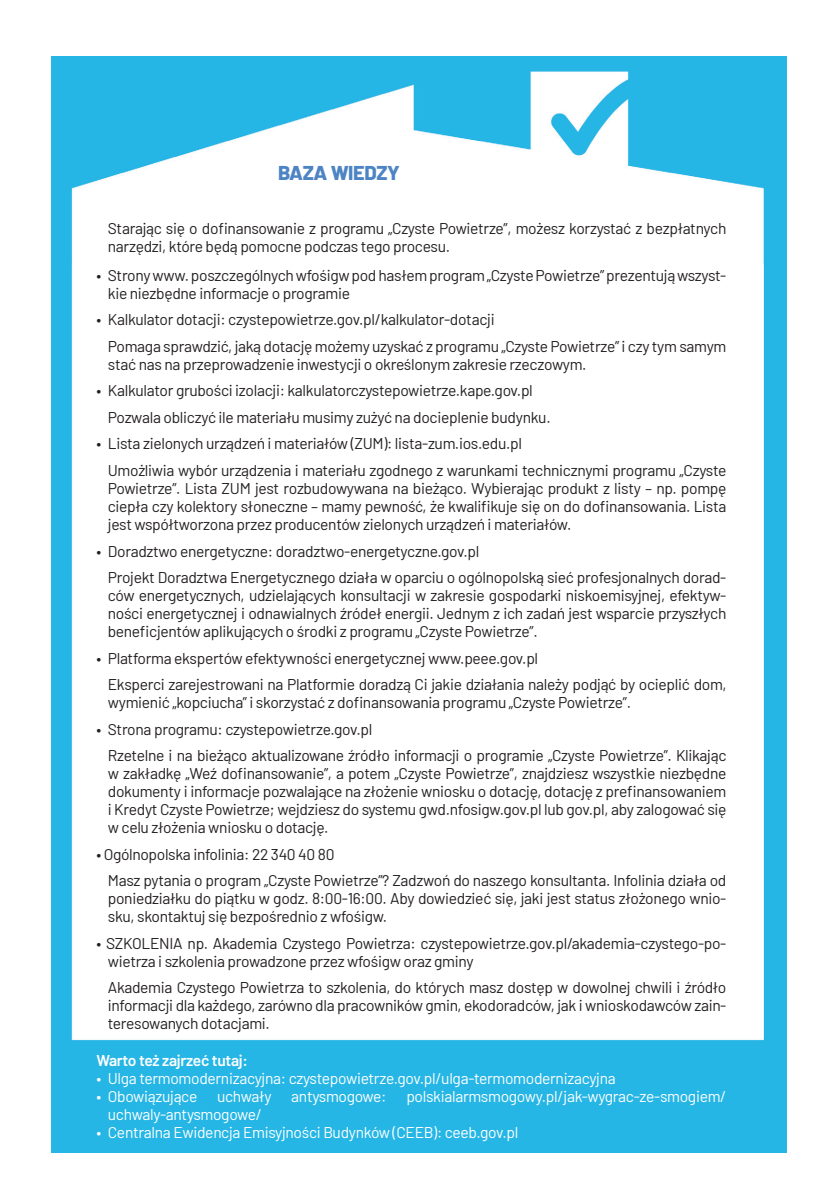
<style>
.page{position:relative;width:840px;height:1191px;background:#fff}
.page>*{position:absolute;margin:0;border:0;box-sizing:border-box;transform-origin:0 0}
.t1{font:800 20px "Barlow";letter-spacing:-.02em;color:#4d84c4}
.t2{font:15.6px/18px "Barlow";letter-spacing:-.02em;color:#231f20}
.t3{font:15.6px "Barlow";letter-spacing:-.02em;color:#fff}
.t4{font:600 15.6px "Barlow";letter-spacing:-.02em;color:#fff}
</style>
<div class="page">
<img style="left:51px;top:57px;width:734px;height:1095px">
<p class="t1" style="left:278px;top:158px;width:123px">BAZA WIEDZY</p>
<p class="t2" style="left:108px;top:218px;width:619px">Starając się o dofinansowanie z programu „Czyste Powietrze”, możesz korzystać z bezpłatnych narzędzi, które będą pomocne podczas tego procesu.</p>
<p class="t2" style="left:108px;top:265px;width:619px;text-indent:-11px">• Strony www. poszczególnych wfośigw pod hasłem program „Czyste Powietrze” prezentują wszyst&shy;kie niezbędne informacje o programie</p>
<p class="t2" style="left:96px;top:309px;width:399px">• Kalkulator dotacji: czystepowietrze.gov.pl/kalkulator-dotacji</p>
<p class="t2" style="left:108px;top:336px;width:619px">Pomaga sprawdzić, jaką dotację możemy uzyskać z programu „Czyste Powietrze” i czy tym samym stać nas na przeprowadzenie inwestycji o określonym zakresie rzeczowym.</p>
<p class="t2" style="left:96px;top:380px;width:437px">• Kalkulator grubości izolacji: kalkulatorczystepowietrze.kape.gov.pl</p>
<p class="t2" style="left:108px;top:407px;width:444px">Pozwala obliczyć ile materiału musimy zużyć na docieplenie budynku.</p>
<p class="t2" style="left:96px;top:433px;width:427px">• Lista zielonych urządzeń i materiałów (ZUM): lista-zum.ios.edu.pl</p>
<p class="t2" style="left:108px;top:460px;width:619px;text-align:justify">Umożliwia wybór urządzenia i materiału zgodnego z warunkami technicznymi programu „Czyste Powietrze”. Lista ZUM jest rozbudowywana na bieżąco. Wybierając produkt z listy – np. pompę ciepła czy kolektory słoneczne – mamy pewność, że kwalifikuje się on do dofinansowania. Lista jest współtworzona przez producentów zielonych urządzeń i materiałów.</p>
<p class="t2" style="left:96px;top:541px;width:384px">• Doradztwo energetyczne: doradztwo-energetyczne.gov.pl</p>
<p class="t2" style="left:108px;top:567px;width:619px;text-align:justify">Projekt Doradztwa Energetycznego działa w oparciu o ogólnopolską sieć profesjonalnych dorad&shy;ców energetycznych, udzielających konsultacji w zakresie gospodarki niskoemisyjnej, efektyw&shy;ności energetycznej i odnawialnych źródeł energii. Jednym z ich zadań jest wsparcie przyszłych beneficjentów aplikujących o środki z programu „Czyste Powietrze”.</p>
<p class="t2" style="left:96px;top:648px;width:443px">• Platforma ekspertów efektywności energetycznej www.peee.gov.pl</p>
<p class="t2" style="left:108px;top:674px;width:619px">Eksperci zarejestrowani na Platformie doradzą Ci jakie działania należy podjąć by ocieplić dom, wymienić „kopciucha” i skorzystać z dofinansowania programu „Czyste Powietrze”.</p>
<p class="t2" style="left:96px;top:719px;width:277px">• Strona programu: czystepowietrze.gov.pl</p>
<p class="t2" style="left:108px;top:745px;width:620px;text-align:justify">Rzetelne i na bieżąco aktualizowane źródło informacji o programie „Czyste Powietrze”. Klikając w zakładkę „Weź dofinansowanie”, a potem „Czyste Powietrze”, znajdziesz wszystkie niezbędne dokumenty i informacje pozwalające na złożenie wniosku o dotację, dotację z prefinansowaniem i Kredyt Czyste Powietrze; wejdziesz do systemu gwd.nfosigw.gov.pl lub gov.pl, aby zalogować się w celu złożenia wniosku o dotację.</p>
<p class="t2" style="left:96px;top:844px;width:239px">• Ogólnopolska infolinia: 22 340 40 80</p>
<p class="t2" style="left:108px;top:870px;width:619px;text-align:justify">Masz pytania o program „Czyste Powietrze”? Zadzwoń do naszego konsultanta. Infolinia działa od poniedziałku do piątku w godz. 8:00-16:00. Aby dowiedzieć się, jaki jest status złożonego wnio&shy;sku, skontaktuj się bezpośrednio z wfośigw.</p>
<p class="t2" style="left:108px;top:933px;width:619px;text-indent:-11px">• SZKOLENIA np. Akademia Czystego Powietrza: czystepowietrze.gov.pl/akademia-czystego-po&shy;wietrza i szkolenia prowadzone przez wfośigw oraz gminy</p>
<p class="t2" style="left:108px;top:977px;width:619px;text-align:justify">Akademia Czystego Powietrza to szkolenia, do których masz dostęp w dowolnej chwili i źródło informacji dla każdego, zarówno dla pracowników gmin, ekodoradców, jak i wnioskodawców zain&shy;teresowanych dotacjami.</p>
<p class="t4" style="left:96px;top:1049px;width:153px">Warto też zajrzeć tutaj:</p>
<p class="t3" style="left:96px;top:1067px;width:520px">• Ulga termomodernizacyjna: czystepowietrze.gov.pl/ulga-termomodernizacyjna</p>
<p class="t3" style="left:96px;top:1085px;width:102px">• Obowiązujące</p>
<p class="t3" style="left:217px;top:1085px;width:56px">uchwały</p>
<p class="t3" style="left:291px;top:1085px;width:97px">antysmogowe:</p>
<p class="t3" style="left:406px;top:1085px;width:321px">polskialarmsmogowy.pl/jak-wygrac-ze-smogiem/</p>
<p class="t3" style="left:108px;top:1103px;width:156px">uchwaly-antysmogowe/</p>
<p class="t3" style="left:96px;top:1121px;width:423px">• Centralna Ewidencja Emisyjności Budynków (CEEB): ceeb.gov.pl</p>
</div>
